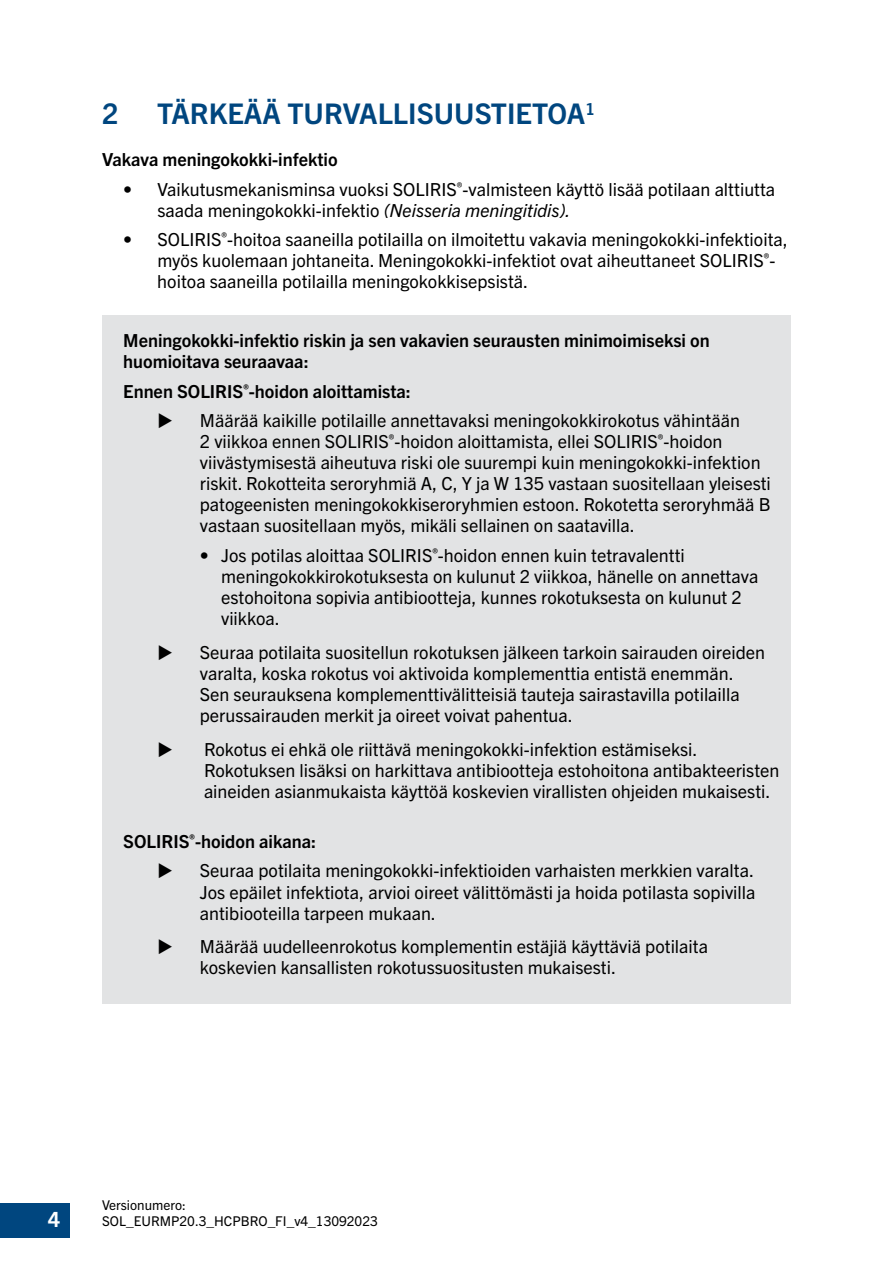
<style>
.page{position:relative;width:893px;height:1263px;background:#fff}
.page>*{position:absolute;margin:0;border:0;box-sizing:border-box;transform-origin:0 0}
.t1{font:700 28.5px "Trade Gothic Next LT Pro";color:#00467f}
.t2{font:700 21px "Trade Gothic Next LT Pro";color:#fff}
.t3{font:18px/21px "Trade Gothic Next LT Pro";color:#000}
.t4{font:700 18px/21px "Trade Gothic Next LT Pro";color:#000}
.t5{font:13.5px/16.2px "Trade Gothic Next LT Pro";color:#000}
.s1{font-style:italic}
</style>
<div class="page">
<div style="left:0;top:1203px;width:69px;height:34px;background:#00467f"></div>
<div style="left:102px;top:315px;width:689px;height:688px;background:#e2e3e4"></div>
<h1 class="t1" style="left:102px;top:94px;width:18px">2</h1>
<h1 class="t1" style="left:157px;top:94px;width:439px">TÄRKEÄÄ TURVALLISUUSTIETOA<sup>1</sup></h1>
<p class="t4" style="left:102px;top:148px;width:237px">Vakava meningokokki-infektio</p>
<p class="t3" style="left:157px;top:178px;width:619px;text-indent:-34px">• Vaikutusmekanisminsa vuoksi SOLIRIS<sup>®</sup>-valmisteen käyttö lisää potilaan alttiutta saada meningokokki-infektio <span class="s1">(Neisseria meningitidis).</span></p>
<p class="t3" style="left:157px;top:228px;width:632px;text-indent:-34px">• SOLIRIS<sup>®</sup>-hoitoa saaneilla potilailla on ilmoitettu vakavia meningokokki-infektioita, myös kuolemaan johtaneita. Meningokokki-infektiot ovat aiheuttaneet SOLIRIS<sup>®</sup>- hoitoa saaneilla potilailla meningokokkisepsistä.</p>
<p class="t4" style="left:123px;top:329px;width:588px">Meningokokki-infektio riskin ja sen vakavien seurausten minimoimiseksi on huomioitava seuraavaa:</p>
<p class="t4" style="left:123px;top:380px;width:289px">Ennen SOLIRIS<sup>®</sup>-hoidon aloittamista:</p>
<p class="t3" style="left:200px;top:409px;width:573px;text-indent:-43px">◆ Määrää kaikille potilaille annettavaksi meningokokkirokotus vähintään<br>2 viikkoa ennen SOLIRIS<sup>®</sup>-hoidon aloittamista, ellei SOLIRIS<sup>®</sup>-hoidon viivästymisestä aiheutuva riski ole suurempi kuin meningokokki-infektion riskit. Rokotteita seroryhmiä A, C, Y ja W 135 vastaan suositellaan yleisesti patogeenisten meningokokkiseroryhmien estoon. Rokotetta seroryhmää B vastaan suositellaan myös, mikäli sellainen on saatavilla.</p>
<p class="t3" style="left:221px;top:544px;width:539px;text-indent:-21px">• Jos potilas aloittaa SOLIRIS<sup>®</sup>-hoidon ennen kuin tetravalentti meningokokkirokotuksesta on kulunut 2 viikkoa, hänelle on annettava estohoitona sopivia antibiootteja, kunnes rokotuksesta on kulunut 2 viikkoa.</p>
<p class="t3" style="left:200px;top:640px;width:567px;text-indent:-43px">◆ Seuraa potilaita suositellun rokotuksen jälkeen tarkoin sairauden oireiden varalta, koska rokotus voi aktivoida komplementtia entistä enemmän.<br>Sen seurauksena komplementtivälitteisiä tauteja sairastavilla potilailla perussairauden merkit ja oireet voivat pahentua.</p>
<p class="t3" style="left:204px;top:737px;width:577px;text-indent:-47px">◆ Rokotus ei ehkä ole riittävä meningokokki-infektion estämiseksi.<br>Rokotuksen lisäksi on harkittava antibiootteja estohoitona antibakteeristen aineiden asianmukaista käyttöä koskevien virallisten ohjeiden mukaisesti.</p>
<p class="t4" style="left:123px;top:830px;width:194px">SOLIRIS<sup>®</sup>-hoidon aikana:</p>
<p class="t3" style="left:200px;top:859px;width:557px;text-align:justify;text-indent:-43px">◆ Seuraa potilaita meningokokki-infektioiden varhaisten merkkien varalta.<br>Jos epäilet infektiota, arvioi oireet välittömästi ja hoida potilasta sopivilla antibiooteilla tarpeen mukaan.</p>
<p class="t3" style="left:200px;top:935px;width:510px;text-indent:-43px">◆ Määrää uudelleenrokotus komplementin estäjiä käyttäviä potilaita koskevien kansallisten rokotussuositusten mukaisesti.</p>
<p class="t2" style="left:48px;top:1205px;width:14px">4</p>
<p class="t5" style="left:102px;top:1196px;width:277px">Versionumero:<br>SOL_EURMP20.3_HCPBRO_FI_v4_13092023</p>
</div>
